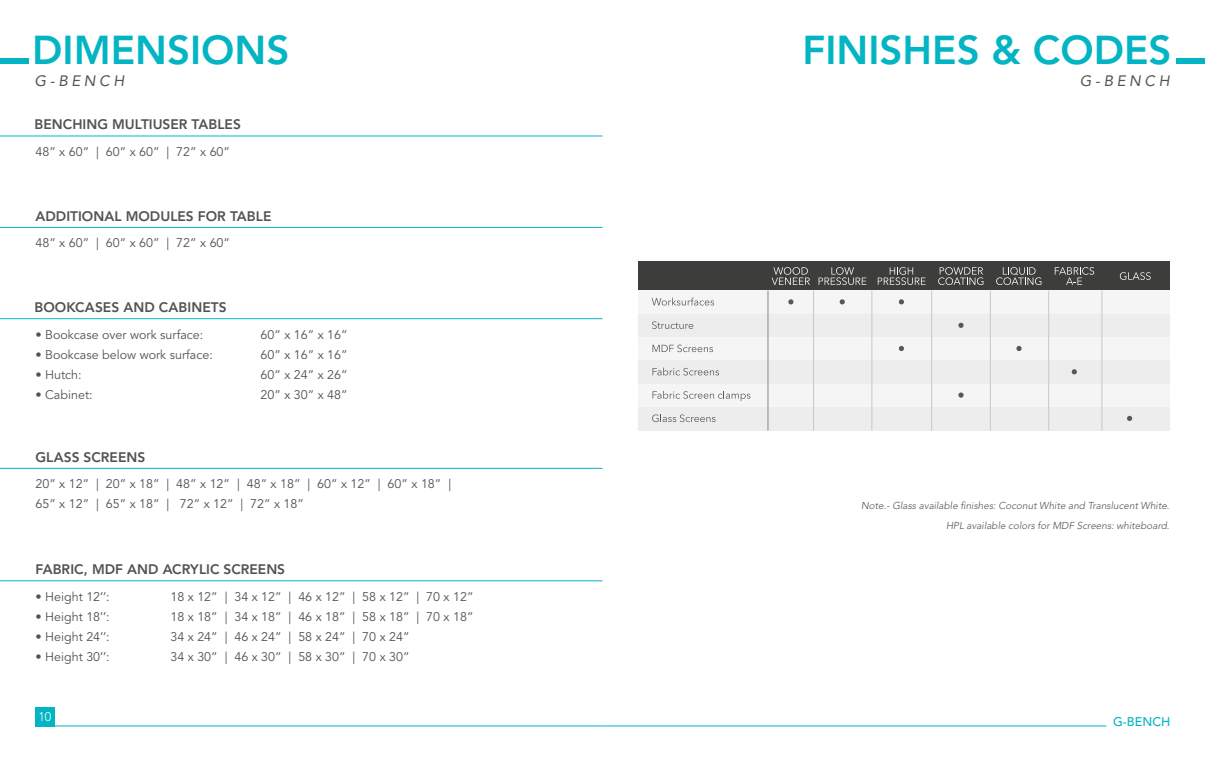
<style>
.page{position:relative;width:1205px;height:762px;background:#fff}
.page>*{position:absolute;margin:0;border:0;box-sizing:border-box;transform-origin:0 0}
.t1{font:800 40px "Avenir LT Pro";color:#03b5c3}
.t2{font:italic 15px "Avenir LT Pro";letter-spacing:.24em;color:#525251}
.t3{font:800 13.75px "Avenir LT Pro";color:#525251}
.t4{font:12.5px/20px "Avenir LT Pro";color:#525251}
.t5{font:500 12.5px "Avenir LT Pro";color:#03b5c3}
.t6{font:300 12.5px "Avenir LT Pro";color:#fff}
.t7{font:italic 300 10px/20px "Avenir LT Pro";color:#525251;text-align:right}
</style>
<div class="page">
<hr style="left:0;top:135px;width:602px;height:1px;background:#03b5c3">
<hr style="left:0;top:227px;width:602px;height:1px;background:#03b5c3">
<hr style="left:0;top:318px;width:602px;height:1px;background:#03b5c3">
<hr style="left:0;top:468px;width:602px;height:1px;background:#03b5c3">
<hr style="left:35px;top:725px;width:567px;height:1px;background:#03b5c3">
<div style="left:35px;top:707px;width:19px;height:19px;background:#03b5c3"></div>
<div style="left:0;top:58px;width:29px;height:6px;background:#03b5c3"></div>
<hr style="left:0;top:580px;width:602px;height:1px;background:#03b5c3">
<div style="left:1176px;top:58px;width:29px;height:6px;background:#03b5c3"></div>
<hr style="left:602px;top:725px;width:504px;height:1px;background:#03b5c3">
<div style="left:638px;top:384px;width:531px;height:23px;background:#f5f5f5"></div>
<svg style="left:652px;top:391px;width:98px;height:10px"></svg>
<div style="left:638px;top:261px;width:531px;height:30px;background:#3d3d3b"></div>
<div style="left:638px;top:291px;width:531px;height:23px;background:#f5f5f5"></div>
<div style="left:638px;top:314px;width:531px;height:23px;background:#ededed"></div>
<svg style="left:652px;top:297px;width:62px;height:8px"></svg>
<svg style="left:771px;top:267px;width:39px;height:18px"></svg>
<svg style="left:818px;top:267px;width:48px;height:18px"></svg>
<svg style="left:996px;top:267px;width:45px;height:18px"></svg>
<svg style="left:1055px;top:267px;width:39px;height:18px"></svg>
<svg style="left:1120px;top:272px;width:30px;height:8px"></svg>
<svg style="left:652px;top:321px;width:41px;height:8px"></svg>
<div style="left:638px;top:337px;width:531px;height:23px;background:#f5f5f5"></div>
<div style="left:638px;top:360px;width:531px;height:24px;background:#ededed"></div>
<svg style="left:652px;top:344px;width:61px;height:8px"></svg>
<svg style="left:652px;top:367px;width:67px;height:8px"></svg>
<div style="left:638px;top:407px;width:531px;height:23px;background:#ededed"></div>
<svg style="left:652px;top:414px;width:63px;height:8px"></svg>
<svg style="left:788px;top:299px;width:5px;height:5px"></svg>
<hr style="left:768px;top:291px;width:1px;height:139px;background:#878787">
<hr style="left:813px;top:291px;width:1px;height:139px;background:#c7c7c7">
<hr style="left:871px;top:291px;width:1px;height:139px;background:#c7c7c7">
<svg style="left:878px;top:267px;width:47px;height:18px"></svg>
<svg style="left:938px;top:267px;width:45px;height:18px"></svg>
<hr style="left:931px;top:291px;width:1px;height:139px;background:#c7c7c7">
<hr style="left:990px;top:291px;width:1px;height:139px;background:#c7c7c7">
<hr style="left:1048px;top:291px;width:1px;height:139px;background:#c7c7c7">
<hr style="left:1101px;top:291px;width:1px;height:139px;background:#c7c7c7">
<svg style="left:839px;top:299px;width:6px;height:5px"></svg>
<svg style="left:899px;top:299px;width:5px;height:5px"></svg>
<svg style="left:958px;top:323px;width:5px;height:5px"></svg>
<svg style="left:1016px;top:346px;width:5px;height:5px"></svg>
<svg style="left:899px;top:346px;width:5px;height:5px"></svg>
<svg style="left:1071px;top:369px;width:6px;height:5px"></svg>
<svg style="left:958px;top:392px;width:5px;height:6px"></svg>
<svg style="left:1127px;top:416px;width:5px;height:5px"></svg>
<h1 class="t1" style="left:32px;top:26px;width:258px">DIMENSIONS</h1>
<p class="t2" style="left:35px;top:72px;width:91px">G-BENCH</p>
<p class="t3" style="left:35px;top:116px;width:208px">BENCHING MULTIUSER TABLES</p>
<p class="t4" style="left:35px;top:142px;width:196px">48” x 60” | 60” x 60” | 72” x 60”</p>
<p class="t3" style="left:35px;top:208px;width:237px">ADDITIONAL MODULES FOR TABLE</p>
<p class="t4" style="left:35px;top:233px;width:196px">48” x 60” | 60” x 60” | 72” x 60”</p>
<p class="t3" style="left:35px;top:299px;width:194px">BOOKCASES AND CABINETS</p>
<p class="t4" style="left:35px;top:324px;width:169px">• Bookcase over work surface:</p>
<p class="t4" style="left:260px;top:324px;width:89px">60” x 16” x 16”</p>
<p class="t4" style="left:35px;top:344px;width:179px">• Bookcase below work surface:</p>
<p class="t4" style="left:260px;top:344px;width:89px">60” x 16” x 16”</p>
<p class="t4" style="left:35px;top:364px;width:48px">• Hutch:</p>
<p class="t4" style="left:260px;top:364px;width:89px">60” x 24” x 26”</p>
<p class="t4" style="left:35px;top:384px;width:59px">• Cabinet:</p>
<p class="t4" style="left:260px;top:384px;width:89px">20” x 30” x 48”</p>
<p class="t3" style="left:35px;top:449px;width:111px">GLASS SCREENS</p>
<p class="t4" style="left:35px;top:474px;width:417px">20” x 12” | 20” x 18” | 48” x 12” | 48” x 18” | 60” x 12” | 60” x 18” |<br>65” x 12” | 65” x 18” | 72” x 12” | 72” x 18”</p>
<p class="t3" style="left:35px;top:561px;width:251px">FABRIC, MDF AND ACRYLIC SCREENS</p>
<p class="t4" style="left:35px;top:586px;width:76px">• Height 12’’:</p>
<p class="t4" style="left:170px;top:586px;width:305px">18 x 12” | 34 x 12” | 46 x 12” | 58 x 12” | 70 x 12”</p>
<p class="t4" style="left:35px;top:606px;width:76px">• Height 18’’:</p>
<p class="t4" style="left:170px;top:606px;width:305px">18 x 18” | 34 x 18” | 46 x 18” | 58 x 18” | 70 x 18”</p>
<p class="t4" style="left:35px;top:626px;width:76px">• Height 24’’:</p>
<p class="t4" style="left:170px;top:626px;width:241px">34 x 24” | 46 x 24” | 58 x 24” | 70 x 24”</p>
<p class="t4" style="left:35px;top:646px;width:76px">• Height 30’’:</p>
<p class="t4" style="left:170px;top:646px;width:241px">34 x 30” | 46 x 30” | 58 x 30” | 70 x 30”</p>
<p class="t6" style="left:38px;top:709px;width:14px">10</p>
<h1 class="t1" style="left:802px;top:26px;width:370px">FINISHES &amp; CODES</h1>
<p class="t2" style="left:1080px;top:72px;width:91px">G-BENCH</p>
<p class="t7" style="left:861px;top:496px;width:310px">Note.- Glass available finishes: Coconut White and Translucent White.<br>HPL available colors for MDF Screens: whiteboard.</p>
<p class="t5" style="left:1113px;top:714px;width:59px">G-BENCH</p>
</div>
